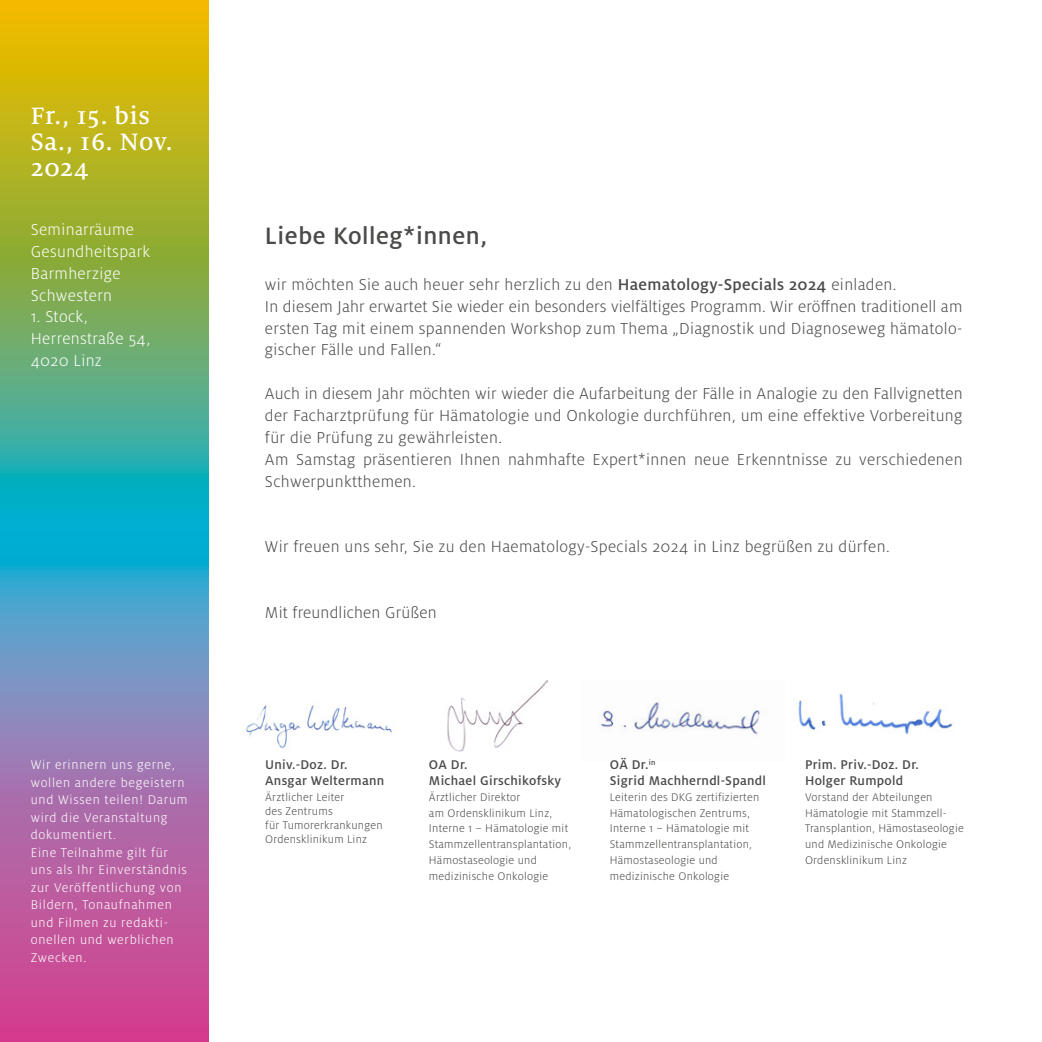
<style>
.page{position:relative;width:1042px;height:1042px;background:#fff}
.page>*{position:absolute;margin:0;border:0;box-sizing:border-box;transform-origin:0 0}
.t1{font:500 26.25px/26.2px "Milo Serif Pro";letter-spacing:.02em;color:#fff}
.t2{font:500 26.25px "Milo OT";letter-spacing:.02em;color:#4a4a49}
.t3{font:300 17.5px/21.9px "Milo OT";letter-spacing:.02em;color:#4a4a49}
.t4{font:300 17.5px/21.9px "Milo OT";letter-spacing:.02em;color:#fff}
.t5{font:300 14px/17.5px "Milo OT";letter-spacing:.05em;color:#fff}
.t6{font:500 14px/15.8px "Milo OT";letter-spacing:.02em;color:#4a4a49}
.t7{font:300 12.25px/15.8px "Milo OT";letter-spacing:.02em;color:#4a4a49}
.s1{font-weight:500}
</style>
<div class="page">
<svg style="left:0;top:0;width:208px;height:1042px;background:#8b9480"></svg>
<img style="left:245px;top:705px;width:148px;height:44px">
<img style="left:447px;top:680px;width:100px;height:71px">
<img style="left:600px;top:702px;width:160px;height:33px">
<img style="left:798px;top:693px;width:155px;height:42px">
<h1 class="t1" style="left:31px;top:102px;width:144px">Fr., 15. bis<br>Sa., 16. Nov.<br>2024</h1>
<p class="t4" style="left:31px;top:219px;width:121px">Seminarräume<br>Gesundheitspark<br>Barmherzige<br>Schwestern</p>
<p class="t4" style="left:31px;top:306px;width:121px">1. Stock,<br>Herrenstraße 54,<br>4020 Linz</p>
<p class="t5" style="left:31px;top:756px;width:158px">Wir erinnern uns gerne, wollen andere begeistern und Wissen teilen! Darum wird die Veranstaltung dokumentiert.<br>Eine Teilnahme gilt für uns als Ihr Einverständnis zur Veröffentlichung von<br>Bildern, Tonaufnahmen und Filmen zu redakti&shy;onellen und werblichen<br>Zwecken.</p>
<h1 class="t2" style="left:265px;top:221px;width:223px">Liebe Kolleg*innen,</h1>
<p class="t3" style="left:265px;top:273px;width:699px">wir möchten Sie auch heuer sehr herzlich zu den <span class="s1">Haematology-Specials 2024</span> einladen.<br>In diesem Jahr erwartet Sie wieder ein besonders vielfältiges Programm. Wir eröffnen traditionell am ersten Tag mit einem spannenden Workshop zum Thema „Diagnostik und Diagnoseweg hämatolo&shy;gischer Fälle und Fallen.“</p>
<p class="t3" style="left:265px;top:383px;width:699px">Auch in diesem Jahr möchten wir wieder die Aufarbeitung der Fälle in Analogie zu den Fallvignetten der Facharztprüfung für Hämatologie und Onkologie durchführen, um eine effektive Vorbereitung für die Prüfung zu gewährleisten.<br>Am Samstag präsentieren Ihnen nahmhafte Expert*innen neue Erkenntnisse zu verschiedenen Schwerpunktthemen.</p>
<p class="t3" style="left:265px;top:536px;width:626px">Wir freuen uns sehr, Sie zu den Haematology-Specials 2024 in Linz begrüßen zu dürfen.</p>
<p class="t3" style="left:265px;top:602px;width:173px">Mit freundlichen Grüßen</p>
<p class="t6" style="left:265px;top:757px;width:120px">Univ.-Doz. Dr.<br>Ansgar Weltermann</p>
<p class="t7" style="left:265px;top:790px;width:119px;line-height:14px">Ärztlicher Leiter<br>des Zentrums<br>für Tumorerkrankungen<br>Ordensklinikum Linz</p>
<p class="t6" style="left:429px;top:757px;width:134px">OA Dr.<br>Michael Girschikofsky</p>
<p class="t7" style="left:429px;top:789px;width:144px">Ärztlicher Direktor<br>am Ordensklinikum Linz,<br>Interne 1 – Hämatologie mit<br>Stammzellentransplantation,<br>Hämostaseologie und medizinische Onkologie</p>
<p class="t6" style="left:610px;top:757px;width:157px">OÄ Dr.<sup>in<br></sup>Sigrid Machherndl-Spandl</p>
<p class="t7" style="left:610px;top:789px;width:151px">Leiterin des DKG zertifizierten<br>Hämatologischen Zentrums,<br>Interne 1 – Hämatologie mit<br>Stammzellentransplantation,<br>Hämostaseologie und medizinische Onkologie</p>
<p class="t6" style="left:805px;top:757px;width:115px">Prim. Priv.-Doz. Dr.<br>Holger Rumpold</p>
<p class="t7" style="left:805px;top:789px;width:160px">Vorstand der Abteilungen<br>Hämatologie mit Stammzell-<br>Transplantion, Hämostaseologie und Medizinische Onkologie<br>Ordensklinikum Linz</p>
</div>
